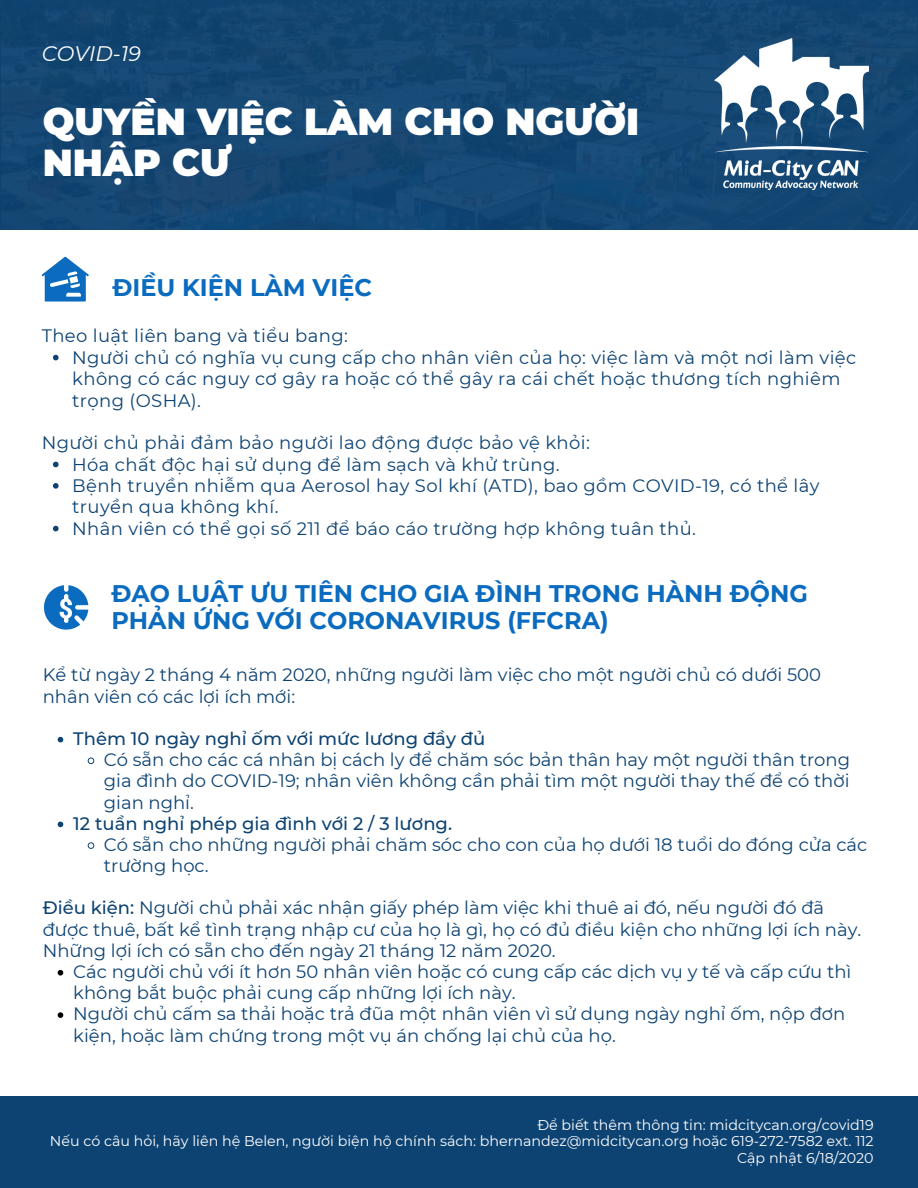
<style>
.page{position:relative;width:918px;height:1188px;background:#fff}
.page>*{position:absolute;margin:0;border:0;box-sizing:border-box;transform-origin:0 0}
.t1{font:900 37.5px/41.1px "Montserrat";color:#fff}
.t2{font:700 24px/27.9px "Montserrat";color:#0b6bbf}
.t3{font:italic 21px "Montserrat";color:#fff}
.t4{font:18px/21.1px "Montserrat";color:#0d4373}
.t5{font:18px/21.3px "Montserrat";letter-spacing:.02em;color:#0d4373}
.t6{font:500 18px "Montserrat";color:#0d4373}
.t7{font:14.25px/16px "Montserrat";color:#fff;text-align:right}
.s1{font-weight:500}
</style>
<div class="page">
<div style="left:0;top:0;width:918px;height:230px;background:#144772"></div>
<img style="left:715px;top:38px;width:154px;height:151px">
<div style="left:0;top:1096px;width:918px;height:92px;background:#0d4373"></div>
<svg style="left:44px;top:585px;width:44px;height:45px"></svg>
<svg style="left:42px;top:257px;width:47px;height:45px"></svg>
<svg style="left:53px;top:355px;width:6px;height:5px"></svg>
<svg style="left:53px;top:462px;width:6px;height:5px"></svg>
<svg style="left:53px;top:483px;width:6px;height:6px"></svg>
<svg style="left:53px;top:526px;width:6px;height:5px"></svg>
<svg style="left:58px;top:737px;width:5px;height:5px"></svg>
<svg style="left:87px;top:757px;width:8px;height:7px"></svg>
<svg style="left:58px;top:822px;width:5px;height:5px"></svg>
<svg style="left:87px;top:842px;width:8px;height:7px"></svg>
<svg style="left:58px;top:970px;width:5px;height:6px"></svg>
<svg style="left:58px;top:1012px;width:5px;height:6px"></svg>
<p class="t3" style="left:42px;top:40px;width:101px">COVID-19</p>
<h1 class="t1" style="left:43px;top:101px;width:598px">QUYỀN VIỆC LÀM CHO NGƯỜI<br>NHẬP CƯ</h1>
<h2 class="t2" style="left:112px;top:273px;width:261px">ĐIỀU KIỆN LÀM VIỆC</h2>
<p class="t5" style="left:42px;top:325px;width:308px">Theo luật liên bang và tiểu bang:</p>
<p class="t5" style="left:72px;top:347px;width:785px">Người chủ có nghĩa vụ cung cấp cho nhân viên của họ: việc làm và một nơi làm việc không có các nguy cơ gây ra hoặc có thể gây ra cái chết hoặc thương tích nghiêm trọng (OSHA).</p>
<p class="t5" style="left:42px;top:432px;width:550px">Người chủ phải đảm bảo người lao động được bảo vệ khỏi:</p>
<p class="t5" style="left:72px;top:454px;width:749px">Hóa chất độc hại sử dụng để làm sạch và khử trùng.<br>Bệnh truyền nhiễm qua Aerosol hay Sol khí (ATD), bao gồm COVID-19, có thể lây truyền qua không khí.<br>Nhân viên có thể gọi số 211 để báo cáo trường hợp không tuân thủ.</p>
<h2 class="t2" style="left:111px;top:579px;width:698px">ĐẠO LUẬT ƯU TIÊN CHO GIA ĐÌNH TRONG HÀNH ĐỘNG<br>PHẢN ỨNG VỚI CORONAVIRUS (FFCRA)</h2>
<p class="t4" style="left:43px;top:664px;width:780px">Kể từ ngày 2 tháng 4 năm 2020, những người làm việc cho một người chủ có dưới 500 nhân viên có các lợi ích mới:</p>
<p class="t6" style="left:73px;top:728px;width:414px">Thêm 10 ngày nghỉ ốm với mức lương đầy đủ</p>
<p class="t4" style="left:104px;top:749px;width:748px;text-align:justify">Có sẵn cho các cá nhân bị cách ly để chăm sóc bản thân hay một người thân trong gia đình do COVID-19; nhân viên không cần phải tìm một người thay thế để có thời gian nghỉ.</p>
<p class="t6" style="left:73px;top:812px;width:380px">12 tuần nghỉ phép gia đình với 2 / 3 lương.</p>
<p class="t4" style="left:104px;top:834px;width:765px">Có sẵn cho những người phải chăm sóc cho con của họ dưới 18 tuổi do đóng cửa các trường học.</p>
<p class="t4" style="left:43px;top:897px;width:820px"><span class="s1">Điều kiện:</span> Người chủ phải xác nhận giấy phép làm việc khi thuê ai đó, nếu người đó đã được thuê, bất kể tình trạng nhập cư của họ là gì, họ có đủ điều kiện cho những lợi ích này.<br>Những lợi ích có sẵn cho đến ngày 21 tháng 12 năm 2020.</p>
<p class="t4" style="left:73px;top:961px;width:780px">Các người chủ với ít hơn 50 nhân viên hoặc có cung cấp các dịch vụ y tế và cấp cứu thì không bắt buộc phải cung cấp những lợi ích này.<br>Người chủ cấm sa thải hoặc trả đũa một nhân viên vì sử dụng ngày nghỉ ốm, nộp đơn kiện, hoặc làm chứng trong một vụ án chống lại chủ của họ.</p>
<p class="t7" style="left:50px;top:1117px;width:825px">Để biết thêm thông tin: midcitycan.org/covid19<br>Nếu có câu hỏi, hãy liên hệ Belen, người biện hộ chính sách: bhernandez@midcitycan.org hoặc 619-272-7582 ext. 112<br>Cập nhật 6/18/2020</p>
</div>
